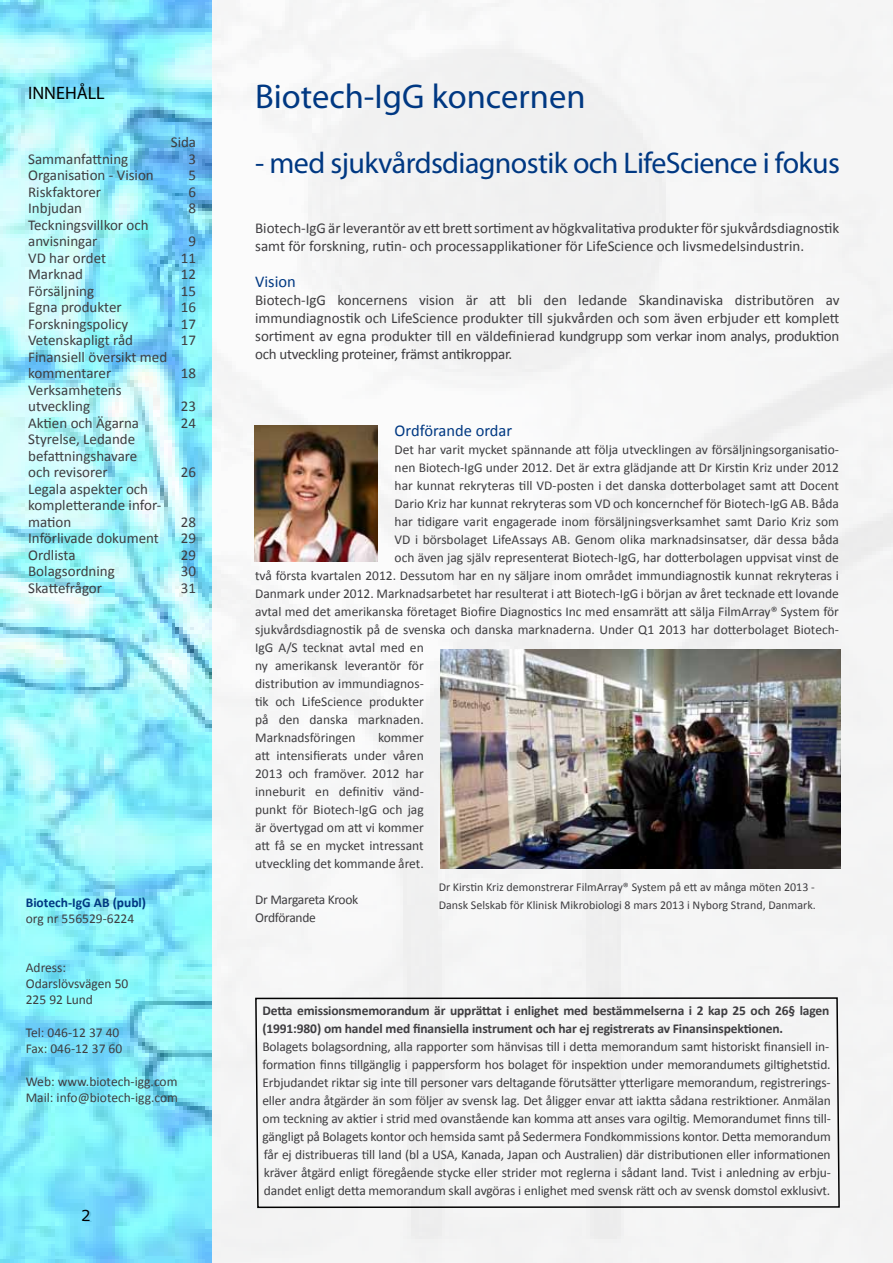
<style>
.page{position:relative;width:893px;height:1263px;background:#fff}
.page>*{position:absolute;margin:0;border:0;box-sizing:border-box;transform-origin:0 0}
.t1{font:34.5px "Myriad Pro";color:#003882}
.t2{font:30px "Myriad Pro";letter-spacing:-.02em;color:#003882}
.t3{font:18px "Myriad Pro";color:#000}
.t4{font:16.5px "Calibri";color:#003882}
.t5{font:15px/16.5px "Calibri";color:#3e3d40}
.t6{font:15px "Verdana";color:#000}
.t7{font:13.5px/18px "Calibri";color:#3e3d40}
.t8{font:700 13.5px/18px "Calibri";letter-spacing:-.01em;color:#3e3d40}
.t9{font:13.5px/18px "Calibri";letter-spacing:-.02em;color:#3e3d40}
.t10{font:700 13.5px "Calibri";color:#003882}
.t11{font:12px/18px "Calibri";color:#3e3d40}
</style>
<div class="page">
<div style="left:211px;top:0;width:682px;height:1263px;background:#f5f5f5"></div>
<img style="left:0;top:0;width:211px;height:1263px">
<img style="left:254px;top:425px;width:123px;height:137px">
<div style="left:254px;top:996px;width:587px;height:213px;background:#f4f4f4"></div>
<img style="left:441px;top:650px;width:399px;height:219px">
<h3 class="t3" style="left:28px;top:82px;width:78px">INNEHÅLL</h3>
<p class="t5" style="left:171px;top:133px;width:27px">Sida</p>
<p class="t5" style="left:28px;top:150px;width:102px">Sammanfattning</p>
<p class="t5" style="left:189px;top:150px;width:9px">3</p>
<p class="t5" style="left:28px;top:166px;width:127px">Organisation - Vision</p>
<p class="t5" style="left:189px;top:166px;width:9px">5</p>
<p class="t5" style="left:28px;top:183px;width:75px">Riskfaktorer</p>
<p class="t5" style="left:189px;top:183px;width:9px">6</p>
<p class="t5" style="left:28px;top:199px;width:55px">Inbjudan</p>
<p class="t5" style="left:189px;top:199px;width:9px">8</p>
<p class="t5" style="left:28px;top:216px;width:122px">Teckningsvillkor och anvisningar</p>
<p class="t5" style="left:189px;top:232px;width:9px">9</p>
<p class="t5" style="left:28px;top:249px;width:80px">VD har ordet</p>
<p class="t5" style="left:181px;top:249px;width:17px">11</p>
<p class="t5" style="left:28px;top:265px;width:57px">Marknad</p>
<p class="t5" style="left:181px;top:265px;width:17px">12</p>
<p class="t5" style="left:28px;top:282px;width:67px">Försäljning</p>
<p class="t5" style="left:181px;top:282px;width:17px">15</p>
<p class="t5" style="left:28px;top:298px;width:95px">Egna produkter</p>
<p class="t5" style="left:181px;top:298px;width:17px">16</p>
<p class="t5" style="left:28px;top:315px;width:102px">Forskningspolicy</p>
<p class="t5" style="left:181px;top:315px;width:17px">17</p>
<p class="t5" style="left:28px;top:331px;width:106px">Vetenskapligt råd</p>
<p class="t5" style="left:181px;top:331px;width:17px">17</p>
<p class="t5" style="left:28px;top:348px;width:141px">Finansiell översikt med kommentarer</p>
<p class="t5" style="left:181px;top:364px;width:17px">18</p>
<p class="t5" style="left:28px;top:381px;width:95px">Verksamhetens utveckling</p>
<p class="t5" style="left:181px;top:397px;width:17px">23</p>
<p class="t5" style="left:28px;top:414px;width:112px">Aktien och Ägarna</p>
<p class="t5" style="left:181px;top:414px;width:17px">24</p>
<p class="t5" style="left:28px;top:430px;width:111px">Styrelse, Ledande befattningshavare och revisorer</p>
<p class="t5" style="left:181px;top:463px;width:17px">26</p>
<p class="t5" style="left:28px;top:480px;width:135px">Legala aspekter och kompletterande infor&shy;mation</p>
<p class="t5" style="left:181px;top:513px;width:17px">28</p>
<p class="t5" style="left:28px;top:529px;width:132px">Införlivade dokument</p>
<p class="t5" style="left:181px;top:529px;width:17px">29</p>
<p class="t5" style="left:28px;top:546px;width:49px">Ordlista</p>
<p class="t5" style="left:181px;top:546px;width:17px">29</p>
<p class="t5" style="left:28px;top:562px;width:88px">Bolagsordning</p>
<p class="t5" style="left:181px;top:562px;width:17px">30</p>
<p class="t5" style="left:28px;top:579px;width:75px">Skattefrågor</p>
<p class="t5" style="left:181px;top:579px;width:17px">31</p>
<p class="t10" style="left:26px;top:894px;width:122px">Biotech-IgG AB (publ)</p>
<p class="t7" style="left:26px;top:909px;width:110px">org nr 556529-6224</p>
<p class="t7" style="left:26px;top:959px;width:104px;line-height:16.2px">Adress:<br>Odarslövsvägen 50<br>225 92 Lund</p>
<p class="t7" style="left:26px;top:1024px;width:98px;line-height:16.2px">Tel: 046-12 37 40<br>Fax: 046-12 37 60</p>
<p class="t7" style="left:26px;top:1072px;width:154px;line-height:16.2px">Web: www.biotech-igg.com<br>Mail: info@biotech-igg.com</p>
<p class="t6" style="left:81px;top:1205px;width:11px">2</p>
<p class="t6" style="left:83px;top:1207px;width:11px">2</p>
<h1 class="t1" style="left:255px;top:75px;width:332px">Biotech-IgG koncernen</h1>
<h2 class="t2" style="left:255px;top:144px;width:586px">- med sjukvårdsdiagnostik och LifeScience i fokus</h2>
<p class="t5" style="left:255px;top:219px;width:586px;line-height:18px">Biotech-IgG är leverantör av ett brett sortiment av högkvalitativa produkter för sjukvårdsdiagnostik samt för forskning, rutin- och processapplikationer för LifeScience och livsmedelsindustrin.</p>
<p class="t4" style="left:255px;top:272px;width:42px">Vision</p>
<p class="t5" style="left:255px;top:291px;width:586px;line-height:18px;text-align:justify">Biotech-IgG koncernens vision är att bli den ledande Skandinaviska distributören av immundiagnostik och LifeScience produkter till sjukvården och som även erbjuder ett komplett sortiment av egna produkter till en väldefinierad kundgrupp som verkar inom analys, produktion och utveckling proteiner, främst antikroppar.</p>
<p class="t4" style="left:395px;top:420px;width:119px">Ordförande ordar</p>
<p class="t7" style="left:395px;top:440px;width:446px">Det har varit mycket spännande att följa utvecklingen av försäljningsorganisatio-</p>
<p class="t7" style="left:395px;top:458px;width:446px">nen Biotech-IgG under 2012. Det är extra glädjande att Dr Kirstin Kriz under 2012</p>
<p class="t7" style="left:395px;top:476px;width:446px">har kunnat rekryteras till VD-posten i det danska dotterbolaget samt att Docent</p>
<p class="t7" style="left:395px;top:494px;width:446px">Dario Kriz har kunnat rekryteras som VD och koncernchef för Biotech-IgG AB. Båda</p>
<p class="t7" style="left:395px;top:512px;width:446px">har tidigare varit engagerade inom försäljningsverksamhet samt Dario Kriz som</p>
<p class="t7" style="left:395px;top:530px;width:446px">VD i börsbolaget LifeAssays AB. Genom olika marknadsinsatser, där dessa båda</p>
<p class="t7" style="left:395px;top:548px;width:446px">och även jag själv representerat Biotech-IgG, har dotterbolagen uppvisat vinst de</p>
<p class="t7" style="left:255px;top:566px;width:585px">två första kvartalen 2012. Dessutom har en ny säljare inom området immundiagnostik kunnat rekryteras i</p>
<p class="t7" style="left:255px;top:584px;width:585px">Danmark under 2012. Marknadsarbetet har resulterat i att Biotech-IgG i början av året tecknade ett lovande</p>
<p class="t7" style="left:255px;top:602px;width:585px">avtal med det amerikanska företaget Biofire Diagnostics Inc med ensamrätt att sälja FilmArray® System för</p>
<p class="t7" style="left:255px;top:620px;width:585px">sjukvårdsdiagnostik på de svenska och danska marknaderna. Under Q1 2013 har dotterbolaget Biotech-</p>
<p class="t7" style="left:255px;top:638px;width:170px">IgG A/S tecknat avtal med en</p>
<p class="t7" style="left:255px;top:656px;width:170px">ny amerikansk leverantör för</p>
<p class="t7" style="left:255px;top:674px;width:170px">distribution av immundiagnos-</p>
<p class="t7" style="left:255px;top:692px;width:170px">tik och LifeScience produkter</p>
<p class="t7" style="left:255px;top:710px;width:170px">på den danska marknaden.</p>
<p class="t7" style="left:255px;top:728px;width:102px">Marknadsföringen</p>
<p class="t7" style="left:255px;top:728px;width:170px;text-align:justify;text-indent:123px">kommer att intensifierats under våren 2013 och framöver. 2012 har inneburit en definitiv vänd&shy;punkt för Biotech-IgG och jag är övertygad om att vi kommer att få se en mycket intressant utveckling det kommande året.</p>
<p class="t9" style="left:255px;top:890px;width:105px">Dr Margareta Krook<br>Ordförande</p>
<p class="t11" style="left:439px;top:877px;width:379px">Dr Kirstin Kriz demonstrerar FilmArray® System på ett av många möten 2013 -<br>Dansk Selskab för Klinisk Mikrobiologi 8 mars 2013 i Nyborg Strand, Danmark.</p>
<p class="t8" style="left:262px;top:1000px;width:568px">Detta emissionsmemorandum är upprättat i enlighet med bestämmelserna i 2 kap 25 och 26§ lagen (1991:980) om handel med finansiella instrument och har ej registrerats av Finansinspektionen.</p>
<p class="t7" style="left:262px;top:1036px;width:570px;text-align:justify">Bolagets bolagsordning, alla rapporter som hänvisas till i detta memorandum samt historiskt finansiell in&shy;formation finns tillgänglig i pappersform hos bolaget för inspektion under memorandumets giltighetstid.<br>Erbjudandet riktar sig inte till personer vars deltagande förutsätter ytterligare memorandum, registrerings&shy;eller andra åtgärder än som följer av svensk lag. Det åligger envar att iaktta sådana restriktioner. Anmälan om teckning av aktier i strid med ovanstående kan komma att anses vara ogiltig. Memorandumet finns till&shy;gängligt på Bolagets kontor och hemsida samt på Sedermera Fondkommissions kontor. Detta memorandum får ej distribueras till land (bl a USA, Kanada, Japan och Australien) där distributionen eller informationen kräver åtgärd enligt föregående stycke eller strider mot reglerna i sådant land. Tvist i anledning av erbju&shy;dandet enligt detta memorandum skall avgöras i enlighet med svensk rätt och av svensk domstol exklusivt.</p>
</div>
